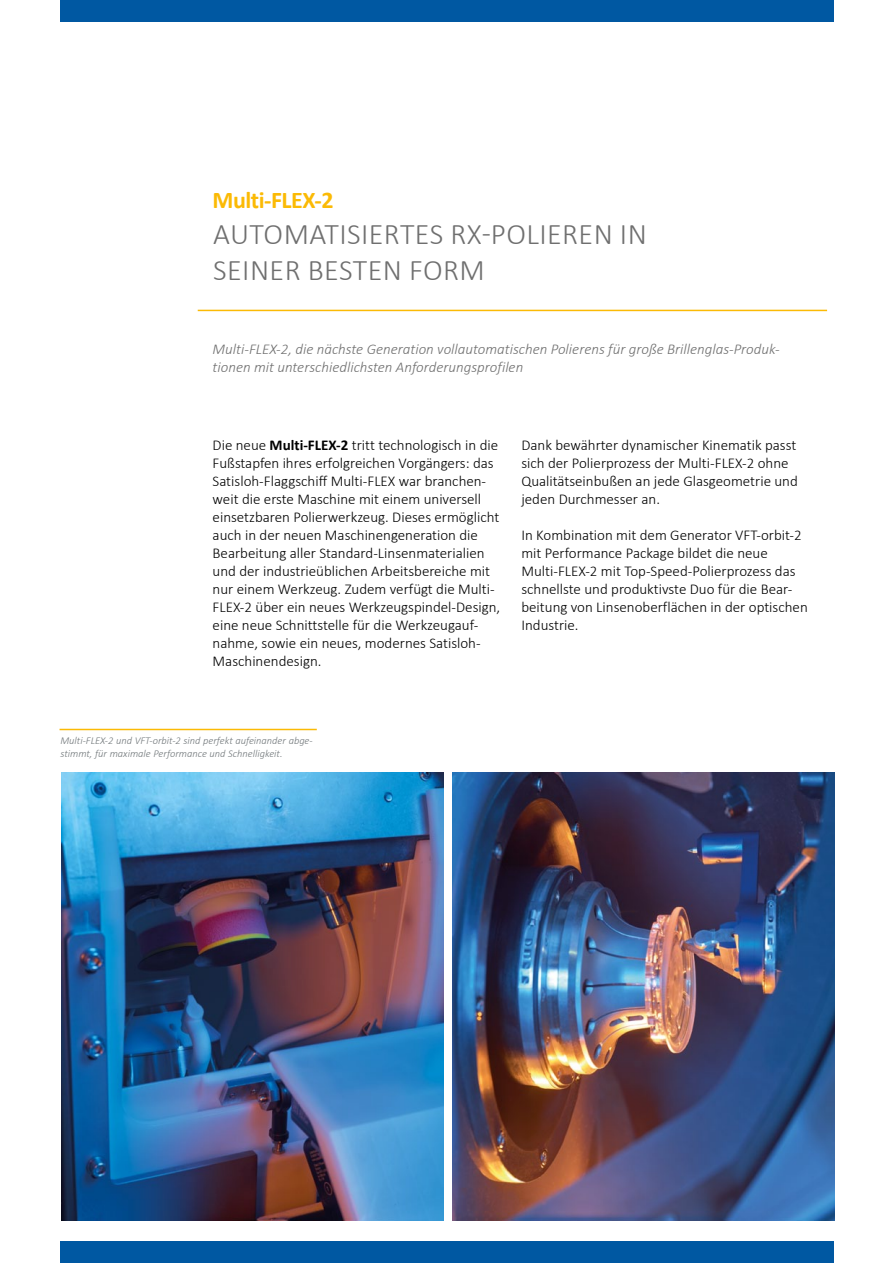
<style>
.page{position:relative;width:893px;height:1263px;background:#fff}
.page>*{position:absolute;margin:0;border:0;box-sizing:border-box;transform-origin:0 0}
.t1{font:300 30px/36px "Calibri";letter-spacing:.015em;color:#6f6f6f}
.t2{font:700 24px "Calibri";letter-spacing:-.02em;color:#fbba05}
.t3{font:300 15px/18px "Calibri";color:#000}
.t4{font:italic 300 15px/18px "Calibri";color:#6f6f6f}
.t5{font:italic 300 10.5px/12.6px "Calibri";color:#71777a}
.s1{font-weight:700}
</style>
<div class="page">
<div style="left:60px;top:0;width:773px;height:21px;background:#0058a2"></div>
<div style="left:60px;top:1242px;width:773px;height:21px;background:#0058a2"></div>
<hr style="left:198px;top:310px;width:629px;height:1px;background:#fbba05">
<img style="left:61px;top:773px;width:383px;height:447px">
<img style="left:452px;top:773px;width:383px;height:447px">
<hr style="left:60px;top:729px;width:257px;height:1px;background:#fbba05">
<p class="t2" style="left:213px;top:183px;width:122px">Multi-FLEX-2</p>
<p class="t1" style="left:213px;top:216px;width:435px">AUTOMATISIERTES RX-POLIEREN IN<br>SEINER BESTEN FORM</p>
<p class="t4" style="left:213px;top:340px;width:569px">Multi-FLEX-2, die nächste Generation vollautomatischen Polierens für große Brillenglas-Produk&shy;tionen mit unterschiedlichsten Anforderungsprofilen</p>
<p class="t3" style="left:213px;top:435px;width:289px">Die neue <span class="s1">Multi-FLEX-2</span> tritt technologisch in die Fußstapfen ihres erfolgreichen Vorgängers: das Satisloh-Flaggschiff Multi-FLEX war branchen&shy;weit die erste Maschine mit einem universell einsetzbaren Polierwerkzeug. Dieses ermöglicht auch in der neuen Maschinengeneration die Bearbeitung aller Standard-Linsenmaterialien und der industrieüblichen Arbeitsbereiche mit nur einem Werkzeug. Zudem verfügt die Multi-FLEX-2 über ein neues Werkzeugspindel-Design, eine neue Schnittstelle für die Werkzeugauf&shy;nahme, sowie ein neues, modernes Satisloh-Maschinendesign.</p>
<p class="t3" style="left:521px;top:435px;width:278px">Dank bewährter dynamischer Kinematik passt sich der Polierprozess der Multi-FLEX-2 ohne Qualitätseinbußen an jede Glasgeometrie und jeden Durchmesser an.</p>
<p class="t3" style="left:521px;top:525px;width:288px">In Kombination mit dem Generator VFT-orbit-2 mit Performance Package bildet die neue Multi-FLEX-2 mit Top-Speed-Polierprozess das schnellste und produktivste Duo für die Bear&shy;beitung von Linsenoberflächen in der optischen Industrie.</p>
<p class="t5" style="left:60px;top:734px;width:254px">Multi-FLEX-2 und VFT-orbit-2 sind perfekt aufeinander abge&shy;stimmt, für maximale Performance und Schnelligkeit.</p>
</div>
